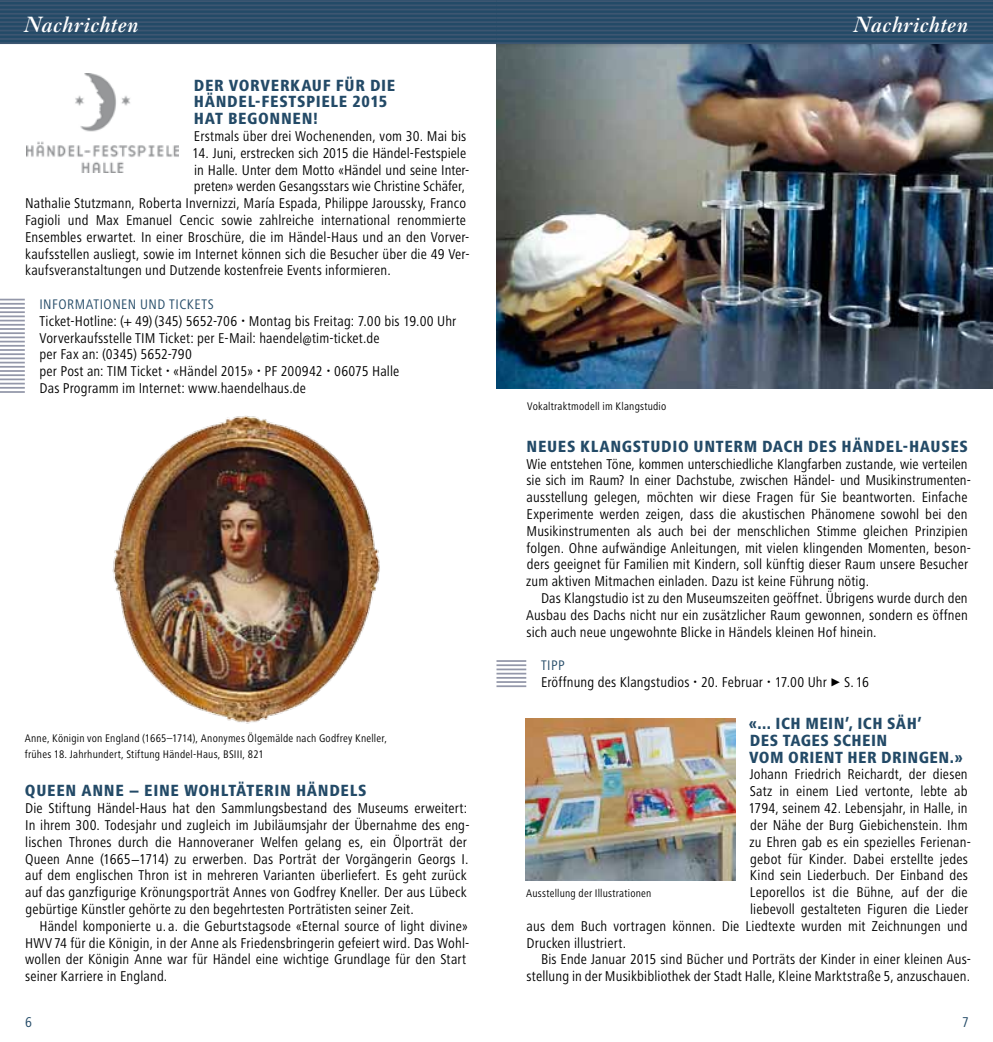
<style>
.page{position:relative;width:993px;height:1042px;background:#fff}
.page>*{position:absolute;margin:0;border:0;box-sizing:border-box;transform-origin:0 0}
.t1{font:italic 21px "Caslon Three";letter-spacing:-.005em;color:#fff}
.t2{font:800 condensed 16.8px/16.8px "Frutiger Next LT";letter-spacing:.035em;color:#234a67}
.t3{font:condensed 14.7px/16.8px "Frutiger Next LT";letter-spacing:.01em;color:#000}
.t4{font:condensed 14.7px "Frutiger Next LT";color:#234a67}
.t5{font:condensed 14.35px "Frutiger Next LT";letter-spacing:.03em;color:#234a67}
.t6{font:condensed 11.38px/16.8px "Frutiger Next LT";letter-spacing:.02em;color:#000}
.s1{font-size:10.5px}
.s2{font-family:"Linobats";font-stretch:normal;font-size:10.5px}
</style>
<div class="page">
<img style="left:496px;top:44px;width:496px;height:344px">
<div style="left:0;top:0;width:496px;height:43px;background:#234a67"></div>
<div style="left:496px;top:0;width:496px;height:43px;background:#234a67"></div>
<hr style="left:496px;top:13px;width:496px;height:2px;background:#3d5671">
<hr style="left:496px;top:17px;width:496px;height:2px;background:#3d5671">
<hr style="left:496px;top:21px;width:496px;height:2px;background:#3d5671">
<hr style="left:496px;top:25px;width:496px;height:2px;background:#3d5671">
<hr style="left:496px;top:30px;width:496px;height:1px;background:#3d5671">
<hr style="left:496px;top:34px;width:496px;height:2px;background:#3d5671">
<hr style="left:496px;top:38px;width:496px;height:2px;background:#3d5671">
<hr style="left:496px;top:42px;width:496px;height:2px;background:#3d5671">
<hr style="left:496px;top:9px;width:496px;height:1px;background:#3d5671">
<hr style="left:496px;top:4px;width:496px;height:2px;background:#3d5671">
<hr style="left:496px;top:0;width:496px;height:2px;background:#3d5671">
<hr style="left:0;top:38px;width:496px;height:2px;background:#3d5671">
<hr style="left:0;top:34px;width:496px;height:2px;background:#3d5671">
<hr style="left:0;top:30px;width:496px;height:1px;background:#3d5671">
<hr style="left:0;top:25px;width:496px;height:2px;background:#3d5671">
<hr style="left:0;top:21px;width:496px;height:2px;background:#3d5671">
<hr style="left:0;top:17px;width:496px;height:2px;background:#3d5671">
<hr style="left:0;top:13px;width:496px;height:2px;background:#3d5671">
<hr style="left:0;top:9px;width:496px;height:1px;background:#3d5671">
<hr style="left:0;top:4px;width:496px;height:2px;background:#3d5671">
<hr style="left:0;top:0;width:496px;height:2px;background:#3d5671">
<hr style="left:0;top:42px;width:496px;height:2px;background:#3d5671">
<img style="left:26px;top:73px;width:152px;height:99px">
<img style="left:525px;top:719px;width:210px;height:162px">
<svg style="left:0;top:299px;width:25px;height:1px"></svg>
<hr style="left:0;top:303px;width:25px;height:2px;background:#9397a9">
<hr style="left:0;top:307px;width:25px;height:2px;background:#9397a9">
<hr style="left:0;top:311px;width:25px;height:2px;background:#9397a9">
<hr style="left:0;top:315px;width:25px;height:2px;background:#9397a9">
<svg style="left:0;top:320px;width:25px;height:1px"></svg>
<hr style="left:0;top:324px;width:25px;height:2px;background:#9397a9">
<hr style="left:0;top:328px;width:25px;height:2px;background:#9397a9">
<hr style="left:0;top:332px;width:25px;height:2px;background:#9397a9">
<hr style="left:0;top:336px;width:25px;height:2px;background:#9397a9">
<svg style="left:0;top:341px;width:25px;height:1px"></svg>
<hr style="left:0;top:345px;width:25px;height:2px;background:#9397a9">
<hr style="left:0;top:349px;width:25px;height:2px;background:#9397a9">
<hr style="left:0;top:353px;width:25px;height:2px;background:#9397a9">
<hr style="left:0;top:357px;width:25px;height:2px;background:#9397a9">
<svg style="left:0;top:362px;width:25px;height:1px"></svg>
<hr style="left:0;top:366px;width:25px;height:2px;background:#9397a9">
<hr style="left:0;top:370px;width:25px;height:2px;background:#9397a9">
<hr style="left:0;top:374px;width:25px;height:2px;background:#9397a9">
<hr style="left:0;top:378px;width:25px;height:2px;background:#9397a9">
<svg style="left:0;top:383px;width:25px;height:1px"></svg>
<hr style="left:0;top:387px;width:25px;height:2px;background:#9397a9">
<hr style="left:0;top:391px;width:25px;height:2px;background:#9397a9">
<hr style="left:496px;top:685px;width:30px;height:2px;background:#9397a9">
<hr style="left:496px;top:681px;width:30px;height:2px;background:#9397a9">
<hr style="left:496px;top:677px;width:30px;height:2px;background:#9397a9">
<hr style="left:496px;top:673px;width:30px;height:1px;background:#9397a9">
<hr style="left:496px;top:668px;width:30px;height:2px;background:#9397a9">
<hr style="left:496px;top:664px;width:30px;height:2px;background:#9397a9">
<hr style="left:496px;top:660px;width:30px;height:2px;background:#9397a9">
<img style="left:112px;top:415px;width:268px;height:309px">
<h1 class="t1" style="left:23px;top:12px;width:117px">Nachrichten</h1>
<h1 class="t1" style="left:852px;top:12px;width:117px">Nachrichten</h1>
<p class="t2" style="left:194px;top:76px;width:11px">DER</p>
<p class="t2" style="left:229px;top:76px;width:150px">VORVERKAU F FÜR DIE</p>
<p class="t2" style="left:194px;top:93px;width:22px">HÄNDEL</p>
<p class="t2" style="left:255px;top:93px;width:25px">-FESTSPIELE</p>
<p class="t2" style="left:352px;top:93px;width:36px">2015</p>
<p class="t2" style="left:194px;top:110px;width:56px">HAT BEGONNEN</p>
<p class="t2" style="left:313px;top:110px;width:6px">!</p>
<p class="t3" style="left:194px;top:128px;width:274px">Erstmals über drei Wochenenden, vom 30. Mai bis</p>
<p class="t3" style="left:192px;top:144px;width:275px">14. Juni, erstrecken sich 2015 die Händel-Festspiele</p>
<p class="t3" style="left:194px;top:161px;width:277px">in Halle. Unter dem Motto «Händel und seine Inter-</p>
<p class="t3" style="left:194px;top:178px;width:272px">preten» werden Gesangsstars wie Christine Schäfer,</p>
<p class="t3" style="left:25px;top:195px;width:442px">Nathalie Stutzmann, Roberta Invernizzi, María Espada, Philippe Jaroussky, Franco</p>
<p class="t3" style="left:25px;top:212px;width:442px">Fagioli und Max Emanuel Cencic sowie zahlreiche international renommierte</p>
<p class="t3" style="left:25px;top:228px;width:445px">Ensembles erwartet. In einer Broschüre, die im Händel-Haus und an den Vorver-</p>
<p class="t3" style="left:25px;top:245px;width:445px">kaufsstellen ausliegt, sowie im Internet können sich die Besucher über die 49 Ver-</p>
<p class="t3" style="left:25px;top:262px;width:367px">kaufsveranstaltungen und Dutzende kostenfreie Events informieren.</p>
<p class="t5" style="left:39px;top:296px;width:13px">Informationen</p>
<p class="t5" style="left:140px;top:296px;width:9px">und</p>
<p class="t5" style="left:169px;top:296px;width:25px">Tickets</p>
<p class="t3" style="left:39px;top:312px;width:418px">Ticket-Hotline: (+ 49) (345) 5652-706 <span class="s1">•</span> Montag bis Freitag: 7.00 bis 19.00 Uhr Vorverkaufsstelle TIM Ticket: per E-Mail: haendel@tim-ticket.de<br>per Fax an: (0345) 5652-790<br>per Post an: TIM Ticket <span class="s1">•</span> «Händel 2015» <span class="s1">•</span> PF 200942 <span class="s1">•</span> 06075 Halle<br>Das Programm im Internet: www.haendelhaus.de</p>
<p class="t6" style="left:527px;top:398px;width:140px">Vokaltraktmodell im Klangstudio</p>
<p class="t2" style="left:526px;top:438px;width:443px">NEUES KLANGSTUDIO UNTERM DACH DES HÄNDEL-HAUSES</p>
<p class="t3" style="left:526px;top:455px;width:446px">Wie entstehen Töne, kommen unterschiedliche Klangfarben zustande, wie verteilen sie sich im Raum? In einer Dachstube, zwischen Händel- und Musikinstrumenten&shy;ausstellung gelegen, möchten wir diese Fragen für Sie beantworten. Einfache Experimente werden zeigen, dass die akustischen Phänomene sowohl bei den Musikinstrumenten als auch bei der menschlichen Stimme gleichen Prinzipien folgen. Ohne aufwändige Anleitungen, mit vielen klingenden Momenten, beson&shy;ders geeignet für Familien mit Kindern, soll künftig dieser Raum unsere Besucher zum aktiven Mitmachen einladen. Dazu ist keine Führung nötig.</p>
<p class="t3" style="left:526px;top:590px;width:443px;text-align:justify;text-indent:15px">Das Klangstudio ist zu den Museumszeiten geöffnet. Übrigens wurde durch den Ausbau des Dachs nicht nur ein zusätzlicher Raum gewonnen, sondern es öffnen sich auch neue ungewohnte Blicke in Händels kleinen Hof hinein.</p>
<p class="t5" style="left:541px;top:657px;width:25px">TIPP</p>
<p class="t3" style="left:541px;top:674px;width:329px">Eröffnung des Klangstudios <span class="s1">•</span> 20. Februar <span class="s1">•</span> 17.00 Uhr <span class="s2">q</span> S. 16</p>
<p class="t2" style="left:748px;top:715px;width:215px">«... ICH MEIN’, ICH SÄH’<br>DES TAGES SCHEIN<br>VOM ORIENT HER DRINGEN.»</p>
<p class="t3" style="left:749px;top:766px;width:219px">Johann Friedrich Reichardt, der diesen</p>
<p class="t3" style="left:749px;top:783px;width:219px">Satz in einem Lied vertonte, lebte ab</p>
<p class="t3" style="left:748px;top:800px;width:221px">1794, seinem 42. Lebensjahr, in Halle, in</p>
<p class="t3" style="left:750px;top:816px;width:219px">der Nähe der Burg Giebichenstein. Ihm</p>
<p class="t3" style="left:749px;top:833px;width:223px">zu Ehren gab es ein spezielles Ferienan-</p>
<p class="t3" style="left:750px;top:850px;width:219px">gebot für Kinder. Dabei erstellte jedes</p>
<p class="t3" style="left:749px;top:867px;width:219px">Kind sein Liederbuch. Der Einband des</p>
<p class="t3" style="left:749px;top:884px;width:219px">Leporellos ist die Bühne, auf der die</p>
<p class="t3" style="left:750px;top:900px;width:219px">liebevoll gestalteten Figuren die Lieder</p>
<p class="t3" style="left:526px;top:917px;width:442px">aus dem Buch vortragen können. Die Liedtexte wurden mit Zeichnungen und</p>
<p class="t3" style="left:526px;top:934px;width:101px">Drucken illustriert.</p>
<p class="t3" style="left:541px;top:951px;width:431px">Bis Ende Januar 2015 sind Bücher und Porträts der Kinder in einer kleinen Aus-</p>
<p class="t3" style="left:526px;top:968px;width:445px">stellung in der Musikbibliothek der Stadt Halle, Kleine Marktstraße 5, anzuschauen.</p>
<p class="t6" style="left:25px;top:729px;width:364px">Anne, Königin von England (1665–1714), Anonymes Ölgemälde nach Godfrey Kneller, frühes 18. Jahrhundert, Stiftung Händel-Haus, BSIII, 821</p>
<p class="t2" style="left:25px;top:782px;width:343px">QUEEN ANNE − EINE WOHLTÄTERIN HÄNDELS</p>
<p class="t3" style="left:25px;top:800px;width:446px">Die Stiftung Händel-Haus hat den Sammlungsbestand des Museums erweitert:<br>In ihrem 300. Todesjahr und zugleich im Jubiläumsjahr der Übernahme des eng&shy;lischen Thrones durch die Hannoveraner Welfen gelang es, ein Ölporträt der Queen Anne (1665−1714) zu erwerben. Das Porträt der Vorgängerin Georgs I. auf dem englischen Thron ist in mehreren Varianten überliefert. Es geht zurück auf das ganzfigurige Krönungsporträt Annes von Godfrey Kneller. Der aus Lübeck gebürtige Künstler gehörte zu den begehrtesten Porträtisten seiner Zeit.</p>
<p class="t3" style="left:25px;top:917px;width:445px;text-indent:14px">Händel komponierte u. a. die Geburtstagsode «Eternal source of light divine» HWV 74 für die Königin, in der Anne als Friedensbringerin gefeiert wird. Das Wohl&shy;wollen der Königin Anne war für Händel eine wichtige Grundlage für den Start seiner Karriere in England.</p>
<p class="t4" style="left:25px;top:1014px;width:8px">6</p>
<p class="t4" style="left:961px;top:1014px;width:8px">7</p>
<p class="t6" style="left:526px;top:885px;width:127px">Ausstellung der Illustrationen</p>
</div>
